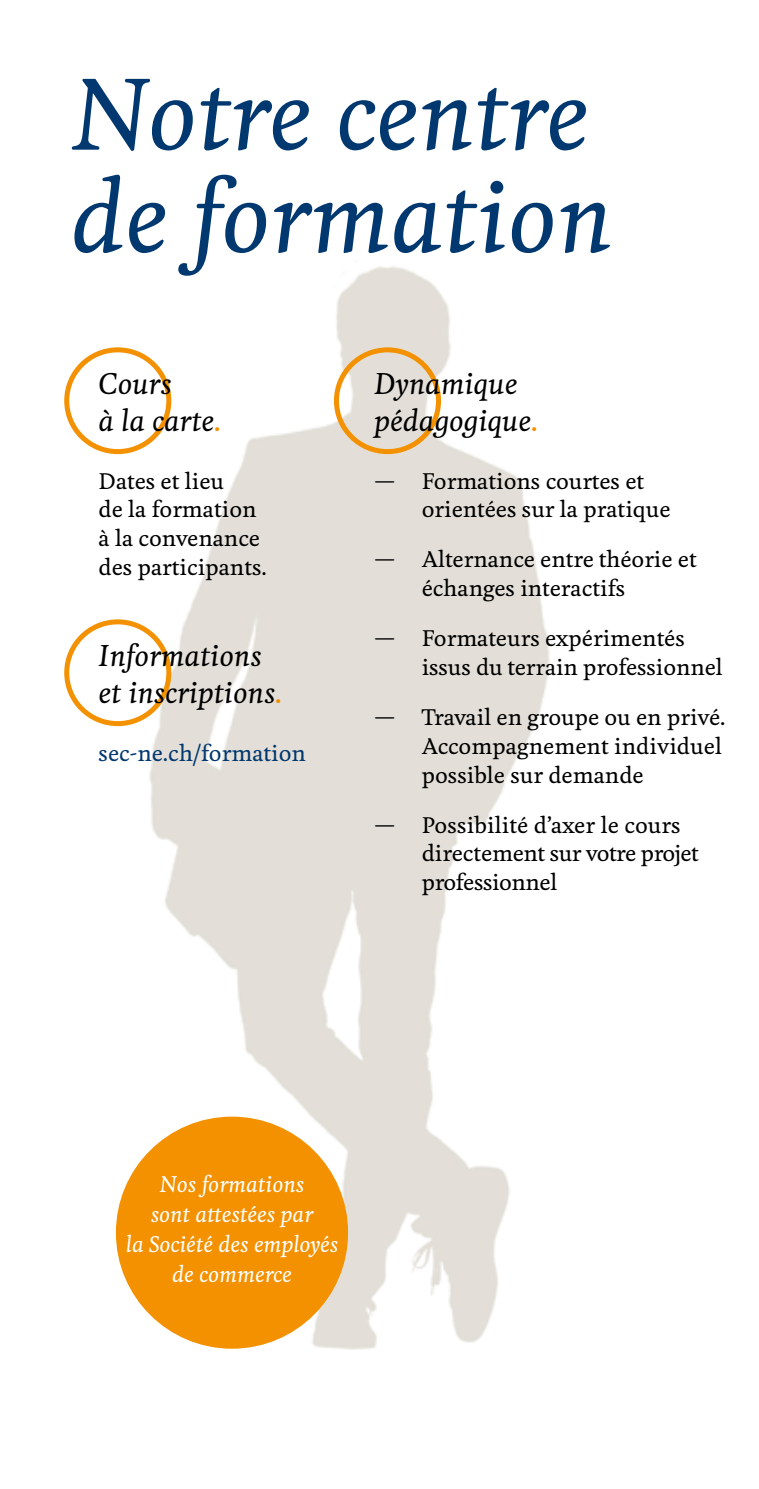
<style>
.page{position:relative;width:759px;height:1489px;background:#fff}
.page>*{position:absolute;margin:0;border:0;box-sizing:border-box;transform-origin:0 0}
.t1{font:italic 500 95px/102.5px "Feijoa";color:#00386f}
.t2{font:italic 500 28px/37.5px "Feijoa";color:#000}
.t3{font:500 21.25px/28.8px "Feijoa";color:#000}
.t4{font:500 21.25px/28.8px "Feijoa";letter-spacing:-.02em;color:#000}
.t5{font:italic 500 21.25px/30px "Feijoa";color:#fff;text-align:center}
.t6{font:500 21.25px "Feijoa";color:#00386f}
.s1{color:#f39100}
</style>
<div class="page">
<img style="left:127px;top:266px;width:423px;height:1084px">
<div style="left:334px;top:347px;width:107px;height:107px;border:5px solid #f39100;border-radius:50%"></div>
<div style="left:64px;top:347px;width:107px;height:107px;border:5px solid #f39100;border-radius:50%"></div>
<div style="left:64px;top:619px;width:107px;height:107px;border:5px solid #f39100;border-radius:50%"></div>
<div style="left:118px;top:1119px;width:227px;height:226px;background:#f39100;border-radius:50%"></div>
<div style="left:116px;top:1116px;width:232px;height:232px;border:5px solid #f39100;border-radius:50%"></div>
<h1 class="t1" style="left:71px;top:67px;width:543px">Notre centre de formation</h1>
<h2 class="t2" style="left:98px;top:365px;width:123px">Cours<br>à la carte<span class="s1">.</span></h2>
<p class="t3" style="left:98px;top:467px;width:170px">Dates et lieu<br>de la formation à la convenance des participants.</p>
<h2 class="t2" style="left:98px;top:637px;width:184px">Informations et inscriptions<span class="s1">.</span></h2>
<p class="t6" style="left:98px;top:739px;width:209px">sec-ne.ch/formation</p>
<h2 class="t2" style="left:374px;top:365px;width:164px">Dynamique pédagogique<span class="s1">.</span></h2>
<p class="t3" style="left:421px;top:467px;width:250px;text-indent:-47px">— Formations courtes et orientées sur la pratique</p>
<p class="t3" style="left:421px;top:546px;width:276px;text-indent:-47px">— Alternance entre théorie et échanges interactifs</p>
<p class="t3" style="left:421px;top:624px;width:302px;text-indent:-47px">— Formateurs expérimentés issus du terrain professionnel</p>
<p class="t3" style="left:421px;top:703px;width:305px;text-indent:-47px">— Travail en groupe ou en privé.<br>Accompagnement individuel possible sur demande</p>
<p class="t4" style="left:421px;top:811px;width:278px;text-indent:-47px">— Possibilité d’axer le cours directement sur votre projet professionnel</p>
<p class="t5" style="left:126px;top:1169px;width:214px">Nos formations<br>sont attestées par<br>la Société des employés de commerce</p>
</div>
